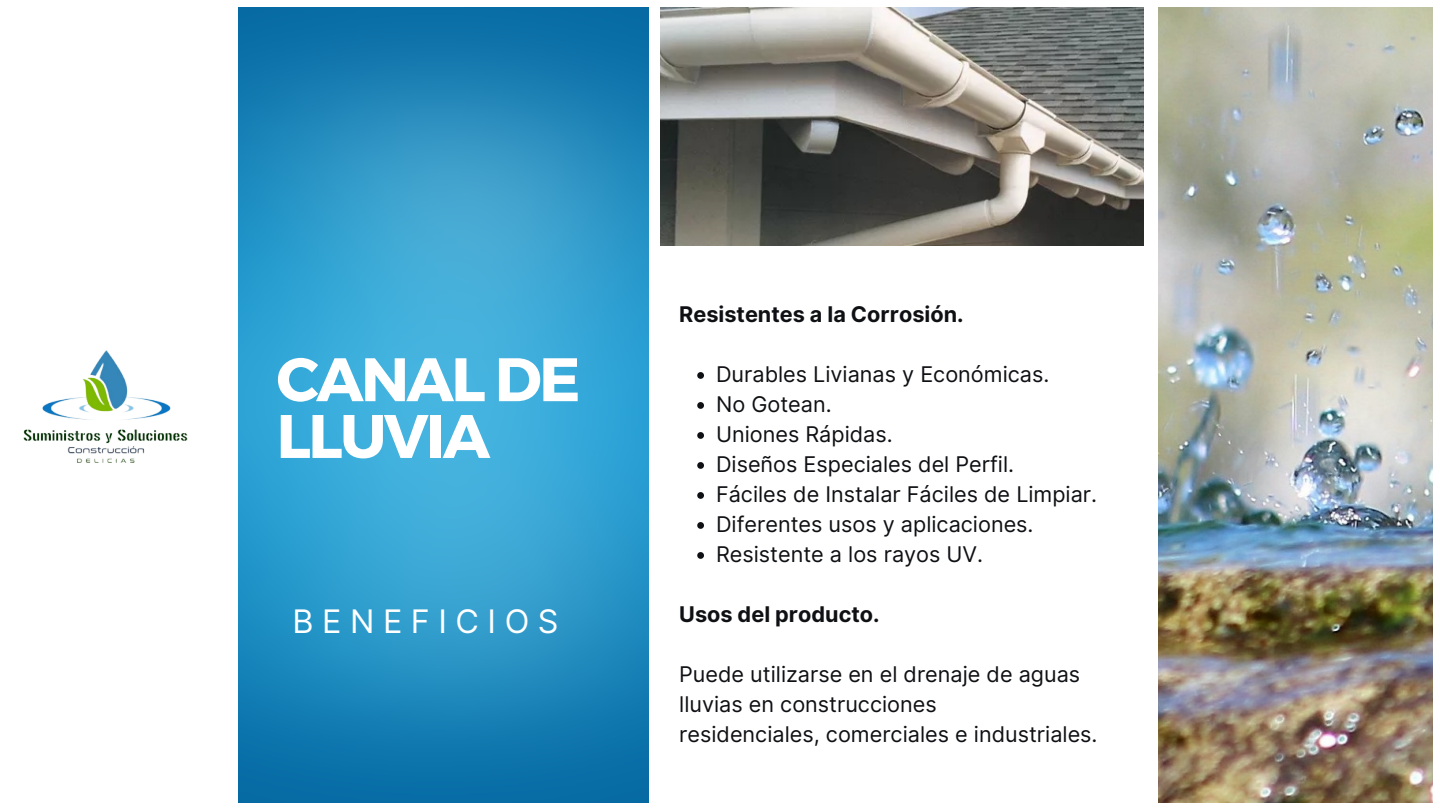
<style>
.page{position:relative;width:1440px;height:810px;background:#fff}
.page>*{position:absolute;margin:0;border:0;box-sizing:border-box;transform-origin:0 0}
.t1{font:700 61.3px/56.8px "Montserrat";letter-spacing:-.04em;color:#fff}
.t2{font:32.4px "Inter";letter-spacing:.265em;color:#fff}
.t3{font:21.6px/30px "Inter";color:#0e1013}
.t4{font:700 21.6px "Inter";color:#0e1013}
</style>
<div class="page">
<img style="left:239px;top:7px;width:409px;height:796px">
<img style="left:1159px;top:7px;width:273px;height:796px">
<img style="left:661px;top:7px;width:482px;height:239px">
<img style="left:23px;top:350px;width:165px;height:113px">
<svg style="left:697px;top:372px;width:7px;height:7px"></svg>
<svg style="left:697px;top:402px;width:7px;height:7px"></svg>
<svg style="left:697px;top:432px;width:7px;height:7px"></svg>
<svg style="left:697px;top:462px;width:7px;height:7px"></svg>
<svg style="left:697px;top:492px;width:7px;height:7px"></svg>
<svg style="left:697px;top:522px;width:7px;height:7px"></svg>
<svg style="left:697px;top:552px;width:7px;height:7px"></svg>
<p class="t1" style="left:276px;top:348px;width:305px">CANAL DE<br>LLUVIA</p>
<p class="t2" style="left:293px;top:601px;width:267px">BENEFICIOS</p>
<p class="t4" style="left:679px;top:301px;width:286px">Resistentes a la Corrosión.</p>
<p class="t3" style="left:716px;top:359px;width:335px">Durables Livianas y Económicas.</p>
<p class="t3" style="left:716px;top:389px;width:117px">No Gotean.</p>
<p class="t3" style="left:716px;top:419px;width:178px">Uniones Rápidas.</p>
<p class="t3" style="left:716px;top:449px;width:300px">Diseños Especiales del Perfil.</p>
<p class="t3" style="left:716px;top:479px;width:383px">Fáciles de Instalar Fáciles de Limpiar.</p>
<p class="t3" style="left:716px;top:509px;width:319px">Diferentes usos y aplicaciones.</p>
<p class="t3" style="left:716px;top:539px;width:269px">Resistente a los rayos UV.</p>
<p class="t4" style="left:679px;top:601px;width:202px">Usos del producto.</p>
<p class="t3" style="left:679px;top:659px;width:402px">Puede utilizarse en el drenaje de aguas lluvias en construcciones</p>
<p class="t3" style="left:679px;top:719px;width:420px">residenciales, comerciales e industriales.</p>
</div>
